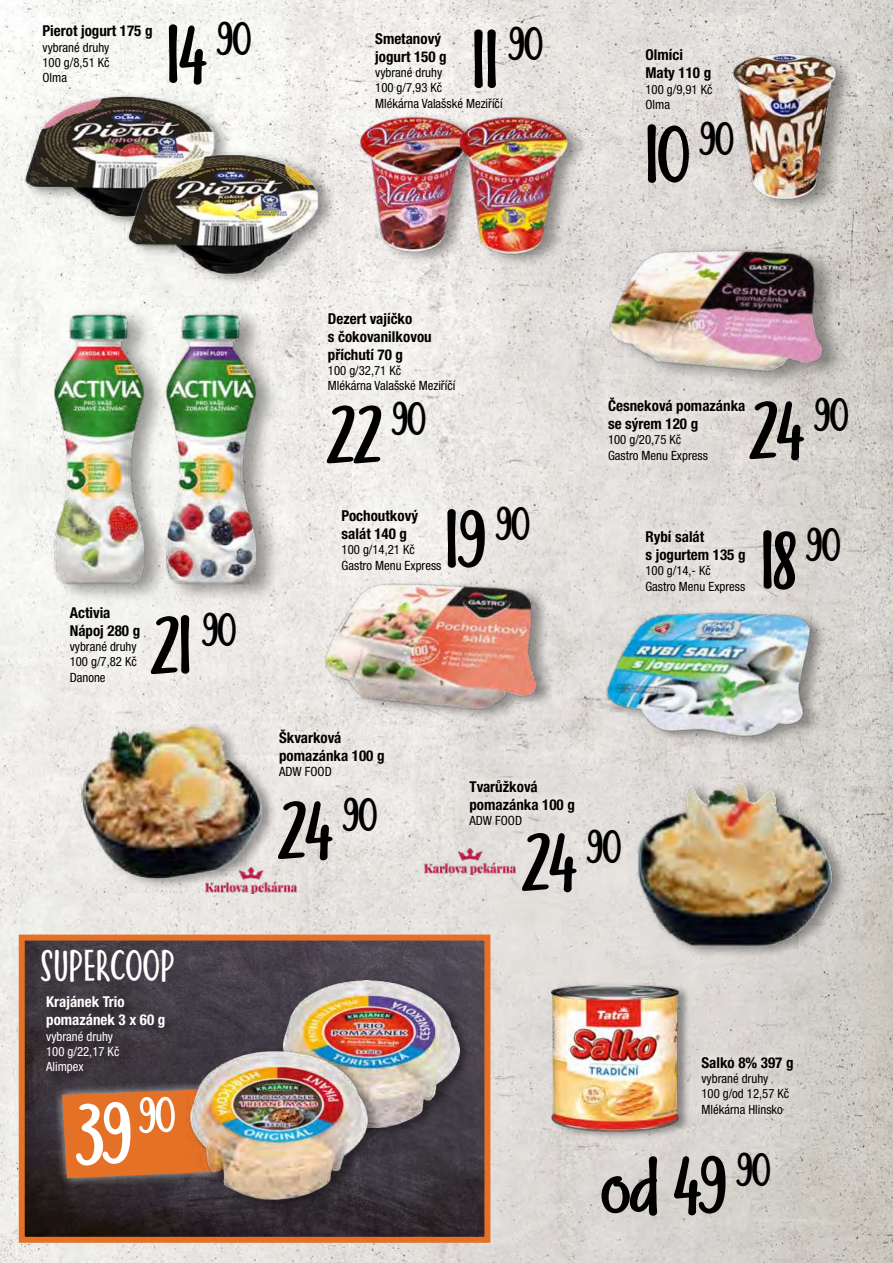
<style>
.page{position:relative;width:893px;height:1263px;background:#fff}
.page>*{position:absolute;margin:0;border:0;box-sizing:border-box;transform-origin:0 0}
.t1{font:700 88.2px "Nuit";color:#fff}
.t2{font:700 82.5px/130.1px "Nuit";color:#000}
.t3{font:700 37.5px "Nuit";letter-spacing:.04em;color:#fff}
.t4{font:700 condensed 15px/18px "Helvetica Neue LT Pro";color:#000}
.t5{font:700 condensed 15px/18px "Helvetica Neue LT Pro";color:#fff}
.t6{font:condensed 12.75px/15.3px "Helvetica Neue LT Pro";color:#000}
.t7{font:condensed 12.75px/15.3px "Helvetica Neue LT Pro";color:#fff}
</style>
<div class="page">
<img style="left:0;top:0;width:893px;height:1263px">
<img style="left:26px;top:941px;width:457px;height:295px">
<div style="left:19px;top:934px;width:471px;height:309px;border:6px solid #e57126"></div>
<div style="left:42px;top:992px;width:135px;height:93px;background:#000;opacity:.49"></div>
<div style="left:53px;top:1079px;width:184px;height:109px;background:#fff;opacity:.75"></div>
<svg style="left:62px;top:1089px;width:125px;height:89px;background:#da6f2b"></svg>
<div style="left:33px;top:15px;width:128px;height:77px;background:#f8f9f4"></div>
<div style="left:60px;top:597px;width:89px;height:94px;background:#f2f1ee"></div>
<div style="left:333px;top:500px;width:118px;height:80px;background:#f3f0ed"></div>
<div style="left:270px;top:719px;width:123px;height:66px;background:#ede9e6"></div>
<div style="left:460px;top:771px;width:124px;height:64px;background:#e3e0dd"></div>
<div style="left:692px;top:1047px;width:110px;height:76px;background:#fff;opacity:.86"></div>
<div style="left:598px;top:388px;width:156px;height:82px;background:#dedad7"></div>
<div style="left:637px;top:521px;width:117px;height:80px;background:#fff;opacity:.86"></div>
<div style="left:319px;top:303px;width:146px;height:97px;background:#f3f0ed"></div>
<div style="left:366px;top:23px;width:146px;height:94px;background:#fff;opacity:.86"></div>
<div style="left:636px;top:39px;width:85px;height:80px;background:#fff;opacity:.86"></div>
<img style="left:70px;top:714px;width:210px;height:176px">
<div style="left:284px;top:977px;width:189px;height:161px;background:#000;opacity:.37"></div>
<img style="left:284px;top:981px;width:176px;height:147px">
<img style="left:296px;top:532px;width:275px;height:228px">
<div style="left:53px;top:308px;width:116px;height:295px;background:#000;opacity:.37"></div>
<img style="left:34px;top:301px;width:113px;height:288px">
<div style="left:165px;top:308px;width:116px;height:295px;background:#000;opacity:.37"></div>
<img style="left:147px;top:301px;width:141px;height:288px">
<div style="left:25px;top:91px;width:208px;height:140px;background:#000;opacity:.37"></div>
<img style="left:22px;top:91px;width:203px;height:130px">
<div style="left:129px;top:150px;width:208px;height:138px;background:#000;opacity:.37"></div>
<img style="left:125px;top:148px;width:203px;height:130px">
<div style="left:733px;top:49px;width:123px;height:165px;background:#000;opacity:.37"></div>
<img style="left:722px;top:44px;width:125px;height:138px">
<img style="left:573px;top:554px;width:287px;height:251px">
<img style="left:530px;top:182px;width:357px;height:284px">
<div style="left:637px;top:776px;width:211px;height:183px;background:#000;opacity:.37"></div>
<img style="left:622px;top:771px;width:225px;height:182px">
<div style="left:552px;top:982px;width:139px;height:158px;background:#000;opacity:.37"></div>
<img style="left:540px;top:976px;width:146px;height:161px">
<div style="left:190px;top:1047px;width:192px;height:163px;background:#000;opacity:.37"></div>
<img style="left:187px;top:1045px;width:185px;height:161px">
<div style="left:360px;top:112px;width:129px;height:154px;background:#000;opacity:.37"></div>
<img style="left:348px;top:55px;width:99px;height:201px">
<div style="left:459px;top:112px;width:128px;height:157px;background:#000;opacity:.37"></div>
<img style="left:447px;top:55px;width:144px;height:201px">
<img style="left:205px;top:867px;width:92px;height:26px">
<img style="left:424px;top:849px;width:91px;height:25px">
<p class="t4" style="left:43px;top:22px;width:112px">Pierot jogurt 175 g</p>
<p class="t6" style="left:43px;top:40px;width:69px;text-align:justify">vybrané druhy 100 g/8,51 Kč Olma</p>
<h2 class="t2" style="left:167px;top:-5px;width:86px">14 <sup>90</sup></h2>
<h2 class="t2" style="left:472px;top:0;width:72px">11 <sup>90</sup></h2>
<p class="t4" style="left:375px;top:29px;width:73px">Smetanový jogurt 150 g</p>
<p class="t6" style="left:375px;top:66px;width:129px">vybrané druhy<br>100 g/7,93 Kč<br>Mlékárna Valašské Meziříčí</p>
<p class="t4" style="left:645px;top:46px;width:67px">Olmíci<br>Maty 110 g</p>
<p class="t6" style="left:645px;top:82px;width:69px">100 g/9,91 Kč<br>Olma</p>
<h2 class="t2" style="left:645px;top:95px;width:90px">10 <sup>90</sup></h2>
<p class="t4" style="left:70px;top:603px;width:72px">Activia<br>Nápoj 280 g</p>
<p class="t6" style="left:70px;top:640px;width:69px;text-align:justify">vybrané druhy 100 g/7,82 Kč Danone</p>
<h2 class="t2" style="left:152px;top:586px;width:86px">21 <sup>90</sup></h2>
<h3 class="t3" style="left:42px;top:950px;width:134px">SUPERCOOP</h3>
<p class="t5" style="left:46px;top:993px;width:121px">Krajánek Trio pomazánek 3 x 60 g</p>
<p class="t7" style="left:46px;top:1029px;width:75px">vybrané druhy<br>100 g/22,17 Kč<br>Alimpex</p>
<h1 class="t1" style="left:74px;top:1103px;width:102px;rotate:-2deg">39 <sup>90</sup></h1>
<p class="t4" style="left:328px;top:309px;width:105px">Dezert vajíčko<br>s čokovanilkovou příchutí 70 g</p>
<p class="t6" style="left:328px;top:364px;width:129px">100 g/32,71 Kč<br>Mlékárna Valašské Meziříčí</p>
<h2 class="t2" style="left:328px;top:375px;width:99px">22 <sup>90</sup></h2>
<h2 class="t2" style="left:445px;top:480px;width:86px">19 <sup>90</sup></h2>
<p class="t4" style="left:342px;top:507px;width:78px">Pochoutkový salát 140 g</p>
<p class="t6" style="left:342px;top:543px;width:101px">100 g/14,21 Kč<br>Gastro Menu Express</p>
<p class="t4" style="left:279px;top:728px;width:107px">Škvarková pomazánka 100 g</p>
<p class="t6" style="left:279px;top:765px;width:54px">ADW FOOD</p>
<h2 class="t2" style="left:750px;top:371px;width:99px">24 <sup>90<br></sup>18 <sup>90</sup></h2>
<p class="t4" style="left:608px;top:397px;width:139px">Česneková pomazánka se sýrem 120 g</p>
<p class="t6" style="left:608px;top:433px;width:101px">100 g/20,75 Kč<br>Gastro Menu Express</p>
<p class="t4" style="left:645px;top:528px;width:102px">Rybí salát<br>s jogurtem 135 g</p>
<p class="t6" style="left:645px;top:564px;width:101px">100 g/14,- Kč<br>Gastro Menu Express</p>
<h2 class="t2" style="left:279px;top:771px;width:99px">24 <sup>90</sup></h2>
<p class="t4" style="left:469px;top:777px;width:107px">Tvarůžková pomazánka 100 g</p>
<p class="t6" style="left:469px;top:814px;width:54px">ADW FOOD</p>
<h2 class="t2" style="left:523px;top:802px;width:99px">24 <sup>90</sup></h2>
<p class="t4" style="left:701px;top:1053px;width:94px">Salko 8% 397 g</p>
<p class="t6" style="left:701px;top:1072px;width:89px">vybrané druhy<br>100 g/od 12,57 Kč<br>Mlékárna Hlinsko</p>
<h2 class="t2" style="left:602px;top:1126px;width:170px">od 49 <sup>90</sup></h2>
</div>
